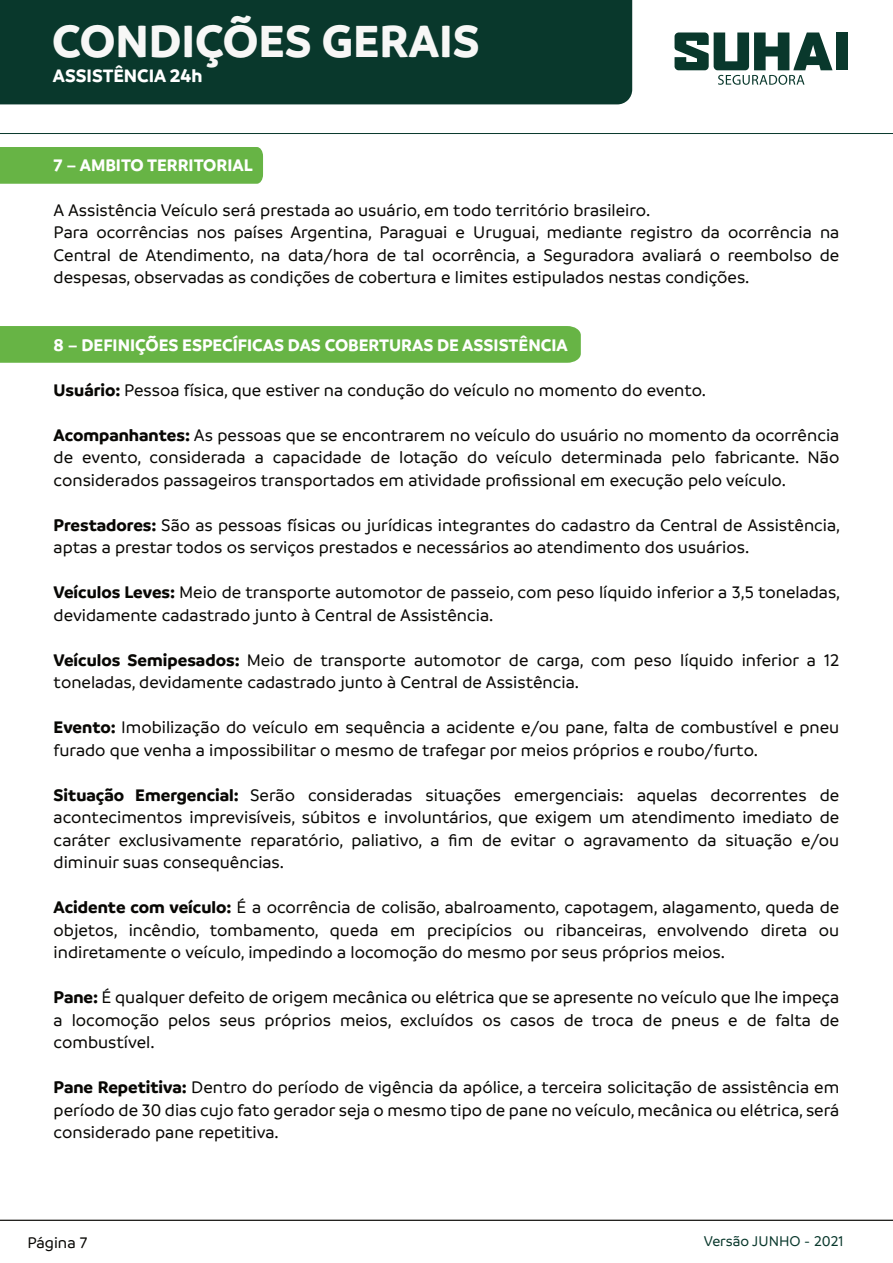
<style>
.page{position:relative;width:893px;height:1263px;background:#fff}
.page>*{position:absolute;margin:0;border:0;box-sizing:border-box;transform-origin:0 0}
.t1{font:700 48.45px "Branding";color:#f7f7f6}
.t2{font:700 19.35px "Branding";color:#fff}
.t3{font:500 18px/22.5px "Branding";color:#080704}
.t4{font:700 18px "Branding";color:#fff}
.t5{font:500 16.5px "Branding";color:#080704}
.t6{font:500 15.15px "Branding";color:#09382c}
.s1{font-weight:700}
</style>
<div class="page">
<hr style="left:0;top:1220px;width:893px;height:1px;background:#080704">
<hr style="left:0;top:133px;width:893px;height:1px;background:#09382c">
<div style="left:0;top:0;width:632px;height:104px;background:#09382c"></div>
<div style="left:836px;top:33px;width:12px;height:37px;background:#09382c"></div>
<svg style="left:674px;top:32px;width:158px;height:53px"></svg>
<div style="left:0;top:326px;width:581px;height:37px;background:#67b445"></div>
<div style="left:0;top:147px;width:263px;height:37px;background:#67b445"></div>
<h1 class="t1" style="left:52px;top:19px;width:429px">CONDIÇÕES GERAIS</h1>
<p class="t2" style="left:53px;top:67px;width:151px">ASSISTÊNCIA 24h</p>
<p class="t4" style="left:54px;top:157px;width:201px">7 – AMBITO TERRITORIAL</p>
<p class="t3" style="left:54px;top:199px;width:787px">A Assistência Veículo será prestada ao usuário, em todo território brasileiro.<br>Para ocorrências nos países Argentina, Paraguai e Uruguai, mediante registro da ocorrência na Central de Atendimento, na data/hora de tal ocorrência, a Seguradora avaliará o reembolso de despesas, observadas as condições de cobertura e limites estipulados nestas condições.</p>
<p class="t4" style="left:54px;top:337px;width:516px">8 – DEFINIÇÕES ESPECÍFICAS DAS COBERTURAS DE ASSISTÊNCIA</p>
<p class="t3" style="left:54px;top:379px;width:654px"><span class="s1">Usuário:</span> Pessoa física, que estiver na condução do veículo no momento do evento.</p>
<p class="t3" style="left:54px;top:424px;width:787px;text-align:justify"><span class="s1">Acompanhantes:</span> As pessoas que se encontrarem no veículo do usuário no momento da ocorrência de evento, considerada a capacidade de lotação do veículo determinada pelo fabricante. Não considerados passageiros transportados em atividade profissional em execução pelo veículo.</p>
<p class="t3" style="left:54px;top:514px;width:788px"><span class="s1">Prestadores:</span> São as pessoas físicas ou jurídicas integrantes do cadastro da Central de Assistência, aptas a prestar todos os serviços prestados e necessários ao atendimento dos usuários.</p>
<p class="t3" style="left:54px;top:582px;width:788px"><span class="s1">Veículos Leves:</span> Meio de transporte automotor de passeio, com peso líquido inferior a 3,5 toneladas, devidamente cadastrado junto à Central de Assistência.</p>
<p class="t3" style="left:54px;top:649px;width:787px"><span class="s1">Veículos Semipesados:</span> Meio de transporte automotor de carga, com peso líquido inferior a 12 toneladas, devidamente cadastrado junto à Central de Assistência.</p>
<p class="t3" style="left:54px;top:717px;width:787px"><span class="s1">Evento:</span> Imobilização do veículo em sequência a acidente e/ou pane, falta de combustível e pneu furado que venha a impossibilitar o mesmo de trafegar por meios próprios e roubo/furto.</p>
<p class="t3" style="left:54px;top:784px;width:787px;text-align:justify"><span class="s1">Situação Emergencial:</span> Serão consideradas situações emergenciais: aquelas decorrentes de acontecimentos imprevisíveis, súbitos e involuntários, que exigem um atendimento imediato de caráter exclusivamente reparatório, paliativo, a fim de evitar o agravamento da situação e/ou diminuir suas consequências.</p>
<p class="t3" style="left:54px;top:897px;width:787px;text-align:justify"><span class="s1">Acidente com veículo:</span> É a ocorrência de colisão, abalroamento, capotagem, alagamento, queda de objetos, incêndio, tombamento, queda em precipícios ou ribanceiras, envolvendo direta ou indiretamente o veículo, impedindo a locomoção do mesmo por seus próprios meios.</p>
<p class="t3" style="left:54px;top:987px;width:787px;text-align:justify"><span class="s1">Pane:</span> É qualquer defeito de origem mecânica ou elétrica que se apresente no veículo que lhe impeça a locomoção pelos seus próprios meios, excluídos os casos de troca de pneus e de falta de combustível.</p>
<p class="t3" style="left:54px;top:1077px;width:787px;text-align:justify"><span class="s1">Pane Repetitiva:</span> Dentro do período de vigência da apólice, a terceira solicitação de assistência em período de 30 dias cujo fato gerador seja o mesmo tipo de pane no veículo, mecânica ou elétrica, será considerado pane repetitiva.</p>
<p class="t5" style="left:27px;top:1235px;width:61px">Página 7</p>
<p class="t6" style="left:704px;top:1234px;width:141px">Versão JUNHO - 2021</p>
</div>
